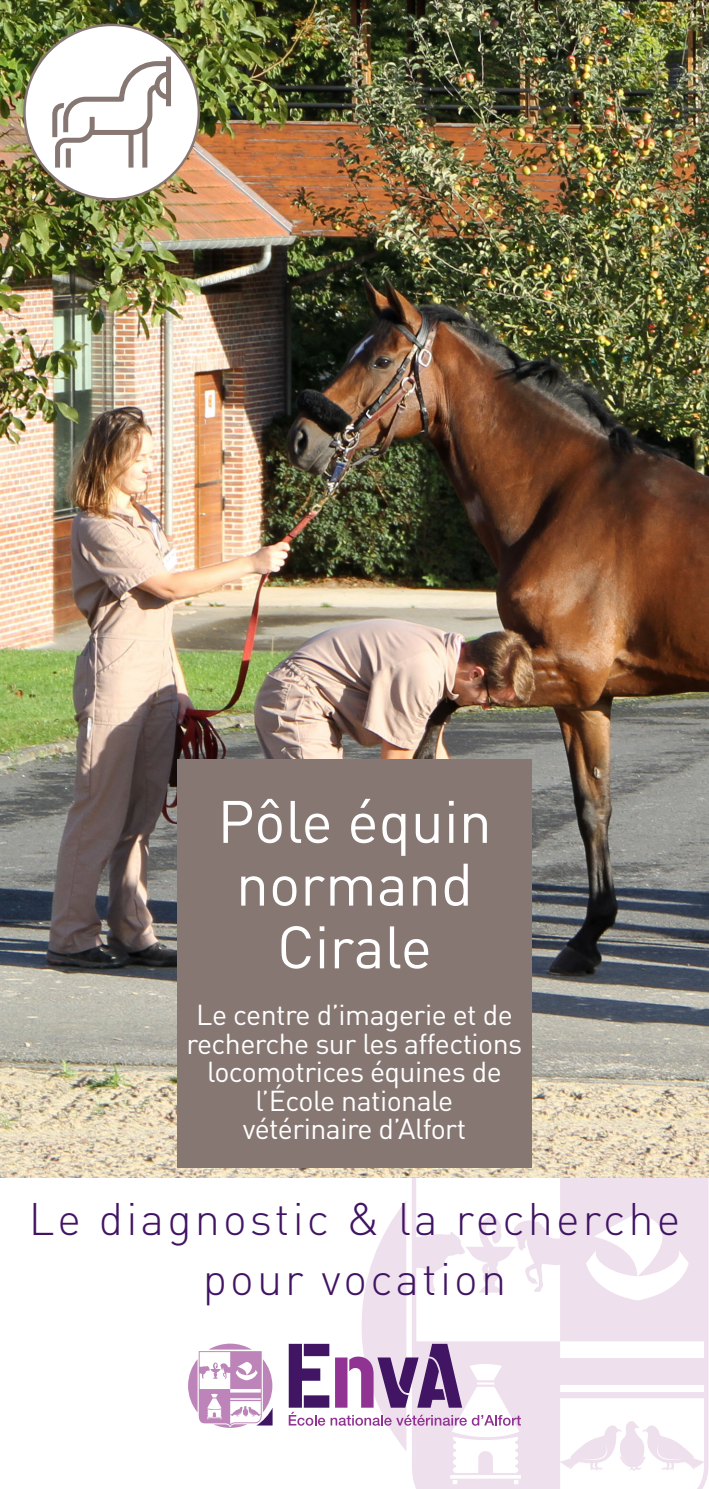
<style>
.page{position:relative;width:709px;height:1489px;background:#fff}
.page>*{position:absolute;margin:0;border:0;box-sizing:border-box;transform-origin:0 0}
.t1{font:59px "DINOT";color:#fff}
.t2{font:300 45px/60px "DINOT";letter-spacing:.07em;color:#411464;text-align:center}
.t3{font:28.5px/28.5px "DINOT";letter-spacing:-.02em;color:#fff;text-align:center}
</style>
<div class="page">
<svg style="left:361px;top:1176px;width:348px;height:312px;fill:#f1e4ef"></svg>
<img style="left:0;top:0;width:709px;height:1176px">
<svg style="left:289px;top:1343px;width:232px;height:82px"></svg>
<svg style="left:188px;top:1343px;width:84px;height:84px"></svg>
<div style="left:177px;top:758px;width:354px;height:409px;background:#867772"></div>
<div style="left:24px;top:25px;width:175px;height:174px;background:#fff;border-radius:50%"></div>
<svg style="left:52px;top:56px;width:119px;height:112px"></svg>
<p class="t1" style="left:217px;top:781px;width:276px">Pôle équin</p>
<p class="t1" style="left:236px;top:844px;width:239px">normand</p>
<p class="t1" style="left:277px;top:906px;width:156px">Cirale</p>
<p class="t3" style="left:186px;top:999px;width:337px">Le centre d’imagerie et de recherche sur les affections locomotrices équines de l’École nationale</p>
<p class="t3" style="left:243px;top:1113px;width:225px">vétérinaire d’Alfort</p>
<p class="t2" style="left:29px;top:1186px;width:653px">Le diagnostic &amp; la recherche pour vocation</p>
</div>
